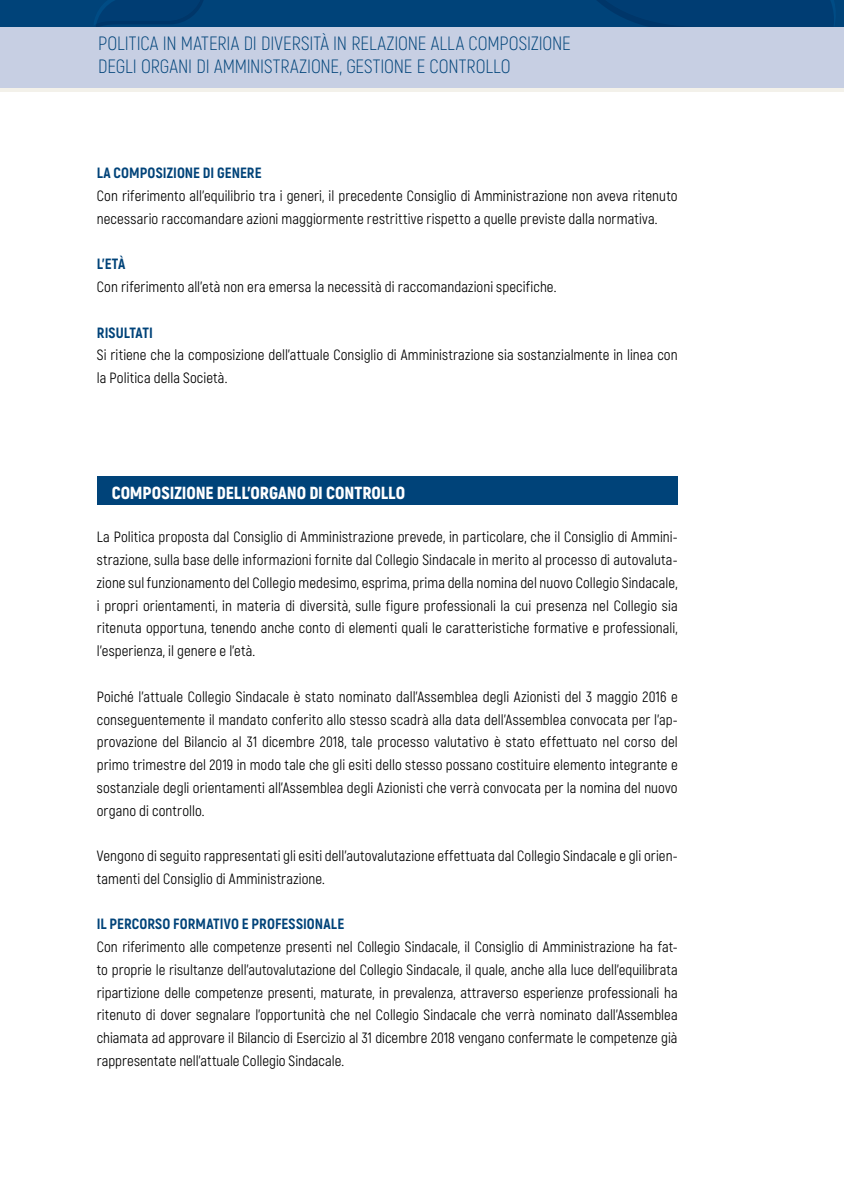
<style>
.page{position:relative;width:844px;height:1191px;background:#fff}
.page>*{position:absolute;margin:0;border:0;box-sizing:border-box;transform-origin:0 0}
.t1{font:300 19.25px/22.8px "Akrobat";color:#004379}
.t2{font:900 17.5px "Akrobat";color:#fff}
.t3{font:14.88px/22.8px "Akrobat";letter-spacing:.005em;color:#000}
.t4{font:800 14.88px "Akrobat";letter-spacing:.005em;color:#004379}
</style>
<div class="page">
<div style="left:0;top:0;width:843px;height:38px;background:#004379"></div>
<svg style="left:94px;top:0;width:109px;height:27px"></svg>
<svg style="left:597px;top:0;width:238px;height:27px"></svg>
<div style="left:0;top:27px;width:843px;height:65px;background:#c7cfe3"></div>
<hr style="left:0;top:88px;width:843px;height:4px;background:#f3f1ea">
<div style="left:97px;top:476px;width:580px;height:28px;background:#004379"></div>
<p class="t1" style="left:98px;top:32px;width:474px">POLITICA IN MATERIA DI DIVERSITÀ IN RELAZIONE ALLA COMPOSIZIONE<br>DEGLI ORGANI DI AMMINISTRAZIONE, GESTIONE E CONTROLLO</p>
<p class="t4" style="left:97px;top:164px;width:166px">LA COMPOSIZIONE DI GENERE</p>
<p class="t3" style="left:97px;top:184px;width:582px">Con riferimento all’equilibrio tra i generi, il precedente Consiglio di Amministrazione non aveva ritenuto necessario raccomandare azioni maggiormente restrittive rispetto a quelle previste dalla normativa.</p>
<p class="t4" style="left:97px;top:255px;width:30px">L’ETÀ</p>
<p class="t3" style="left:97px;top:275px;width:461px">Con riferimento all’età non era emersa la necessità di raccomandazioni specifiche.</p>
<p class="t4" style="left:97px;top:323px;width:58px">RISULTATI</p>
<p class="t3" style="left:97px;top:344px;width:582px">Si ritiene che la composizione dell’attuale Consiglio di Amministrazione sia sostanzialmente in linea con la Politica della Società.</p>
<p class="t2" style="left:112px;top:481px;width:295px">COMPOSIZIONE DELL’ORGANO DI CONTROLLO</p>
<p class="t3" style="left:97px;top:526px;width:582px;text-align:justify">La Politica proposta dal Consiglio di Amministrazione prevede, in particolare, che il Consiglio di Ammini&shy;strazione, sulla base delle informazioni fornite dal Collegio Sindacale in merito al processo di autovaluta&shy;zione sul funzionamento del Collegio medesimo, esprima, prima della nomina del nuovo Collegio Sindacale, i propri orientamenti, in materia di diversità, sulle figure professionali la cui presenza nel Collegio sia ritenuta opportuna, tenendo anche conto di elementi quali le caratteristiche formative e professionali, l’esperienza, il genere e l’età.</p>
<p class="t3" style="left:97px;top:685px;width:582px;text-align:justify">Poiché l’attuale Collegio Sindacale è stato nominato dall’Assemblea degli Azionisti del 3 maggio 2016 e conseguentemente il mandato conferito allo stesso scadrà alla data dell’Assemblea convocata per l’ap&shy;provazione del Bilancio al 31 dicembre 2018, tale processo valutativo è stato effettuato nel corso del primo trimestre del 2019 in modo tale che gli esiti dello stesso possano costituire elemento integrante e sostanziale degli orientamenti all’Assemblea degli Azionisti che verrà convocata per la nomina del nuovo organo di controllo.</p>
<p class="t3" style="left:97px;top:844px;width:582px">Vengono di seguito rappresentati gli esiti dell’autovalutazione effettuata dal Collegio Sindacale e gli orien&shy;tamenti del Consiglio di Amministrazione.</p>
<p class="t4" style="left:97px;top:914px;width:249px">IL PERCORSO FORMATIVO E PROFESSIONALE</p>
<p class="t3" style="left:97px;top:935px;width:582px;text-align:justify">Con riferimento alle competenze presenti nel Collegio Sindacale, il Consiglio di Amministrazione ha fat&shy;to proprie le risultanze dell’autovalutazione del Collegio Sindacale, il quale, anche alla luce dell’equilibrata ripartizione delle competenze presenti, maturate, in prevalenza, attraverso esperienze professionali ha ritenuto di dover segnalare l’opportunità che nel Collegio Sindacale che verrà nominato dall’Assemblea chiamata ad approvare il Bilancio di Esercizio al 31 dicembre 2018 vengano confermate le competenze già rappresentate nell’attuale Collegio Sindacale.</p>
</div>
